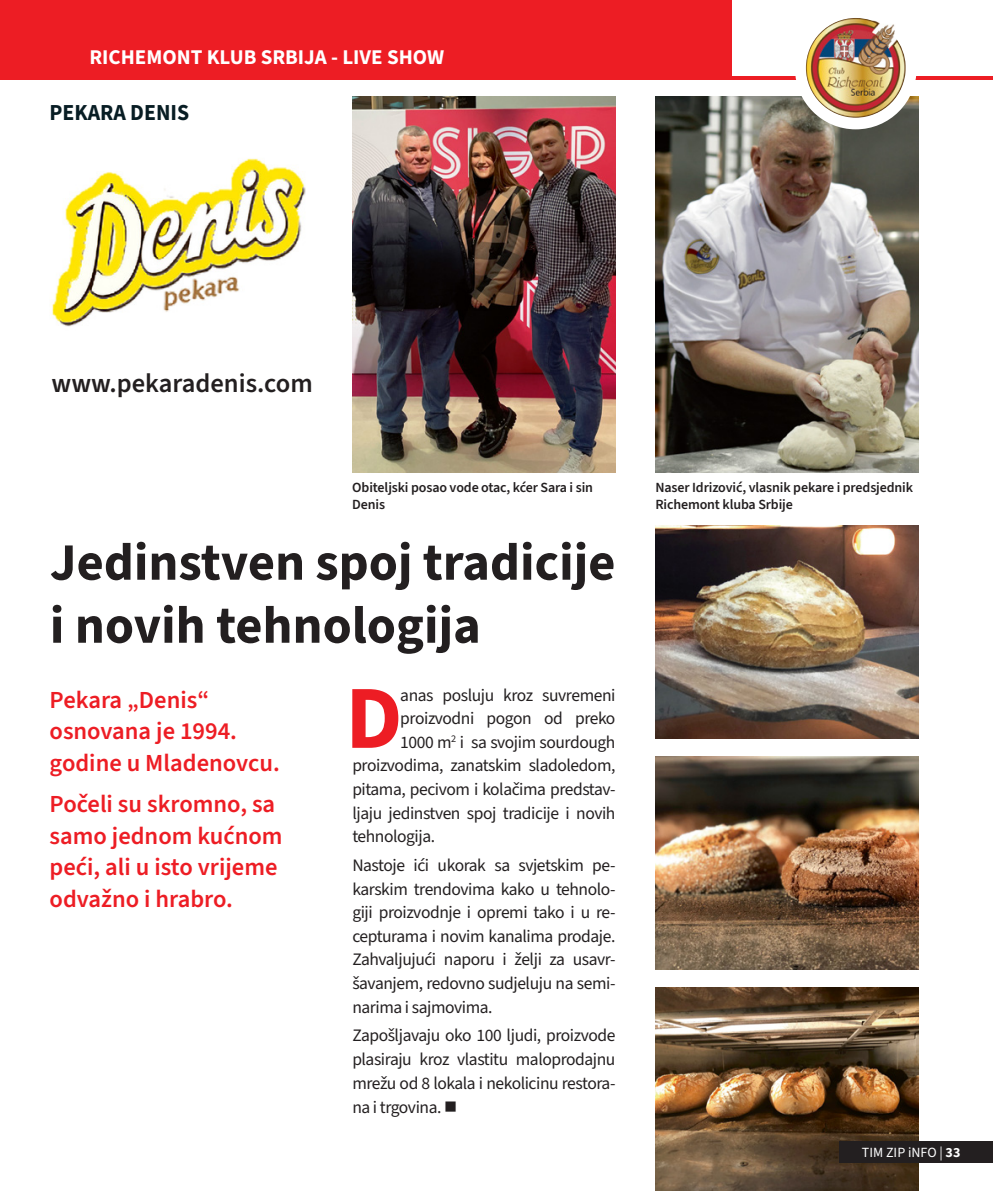
<style>
.page{position:relative;width:993px;height:1191px;background:#fff}
.page>*{position:absolute;margin:0;border:0;box-sizing:border-box;transform-origin:0 0}
.t1{font:700 89.95px "Source Sans 3";color:#ed1d24}
.t2{font:700 52.5px/63px "Source Sans 3";color:#231f20}
.t3{font:600 26.6px "Source Sans 3";color:#231f20}
.t4{font:600 24.5px/31.5px "Source Sans 3";color:#ed1d24}
.t5{font:700 22.93px "Source Sans 3";color:#081d24;scale:.95 1}
.t6{font:700 21px "Source Sans 3";color:#fff}
.t7{font:17.5px/23.6px "Source Sans 3";letter-spacing:-.025em;color:#231f20;text-align:justify}
.t8{font:600 14px/16.8px "Source Sans 3";letter-spacing:-.01em;color:#231f20}
.t9{font:14px "Source Sans 3";color:#fff}
.s1{font-weight:700}
</style>
<div class="page">
<img style="left:655px;top:96px;width:263px;height:377px">
<hr style="left:719px;top:76px;width:273px;height:3px;background:#ed1d24">
<div style="left:0;top:0;width:731px;height:79px;background:#ed1d24"></div>
<div style="left:794px;top:8px;width:122px;height:121px;background:#fff;border-radius:50%"></div>
<img style="left:805px;top:18px;width:100px;height:100px">
<img style="left:52px;top:158px;width:254px;height:169px">
<img style="left:655px;top:756px;width:263px;height:213px">
<img style="left:655px;top:526px;width:263px;height:213px">
<img style="left:655px;top:987px;width:263px;height:204px">
<img style="left:352px;top:96px;width:263px;height:377px">
<div style="left:839px;top:1140px;width:153px;height:22px;background:#231f20"></div>
<p class="t6" style="left:89px;top:43px;width:356px">RICHEMONT KLUB SRBIJA - LIVE SHOW</p>
<h3 class="t5" style="left:50px;top:97px;width:148px">PEKARA DENIS</h3>
<h3 class="t3" style="left:52px;top:366px;width:263px">www.pekaradenis.com</h3>
<p class="t8" style="left:352px;top:479px;width:242px">Obiteljski posao vode otac, kćer Sara i sin<br>Denis</p>
<p class="t8" style="left:655px;top:479px;width:259px">Naser Idrizović, vlasnik pekare i predsjednik<br>Richemont kluba Srbije</p>
<h2 class="t2" style="left:50px;top:530px;width:567px">Jedinstven spoj tradicije i novih tehnologija</h2>
<h3 class="t4" style="left:50px;top:684px;width:232px">Pekara „Denis“ osnovana je 1994. godine u Mladenovcu.</h3>
<h3 class="t4" style="left:50px;top:788px;width:234px">Počeli su skromno, sa samo jednom kućnom peći, ali u isto vrijeme odvažno i hrabro.</h3>
<h1 class="t1" style="left:345px;top:659px;width:59px">D</h1>
<p class="t7" style="left:400px;top:683px;width:216px">anas posluju kroz suvremeni</p>
<p class="t7" style="left:400px;top:706px;width:216px">proizvodni pogon od preko</p>
<p class="t7" style="left:400px;top:730px;width:216px">1000 m<sup>2</sup> i sa svojim sourdough</p>
<p class="t7" style="left:352px;top:754px;width:264px">proizvodima, zanatskim sladoledom,</p>
<p class="t7" style="left:352px;top:777px;width:264px">pitama, pecivom i kolačima predstav-</p>
<p class="t7" style="left:352px;top:801px;width:264px">ljaju jedinstven spoj tradicije i novih</p>
<p class="t7" style="left:352px;top:824px;width:84px">tehnologija.</p>
<p class="t7" style="left:352px;top:853px;width:264px">Nastoje ići ukorak sa svjetskim pe&shy;karskim trendovima kako u tehnolo&shy;giji proizvodnje i opremi tako i u re&shy;cepturama i novim kanalima prodaje.<br>Zahvaljujući naporu i želji za usavr&shy;šavanjem, redovno sudjeluju na semi&shy;narima i sajmovima.</p>
<p class="t7" style="left:352px;top:1023px;width:264px">Zapošljavaju oko 100 ljudi, proizvode plasiraju kroz vlastitu maloprodajnu mrežu od 8 lokala i nekolicinu restora&shy;na i trgovina. ■</p>
<p class="t9" style="left:861px;top:1143px;width:100px">TIM ZIP iNFO | <span class="s1">33</span></p>
</div>
